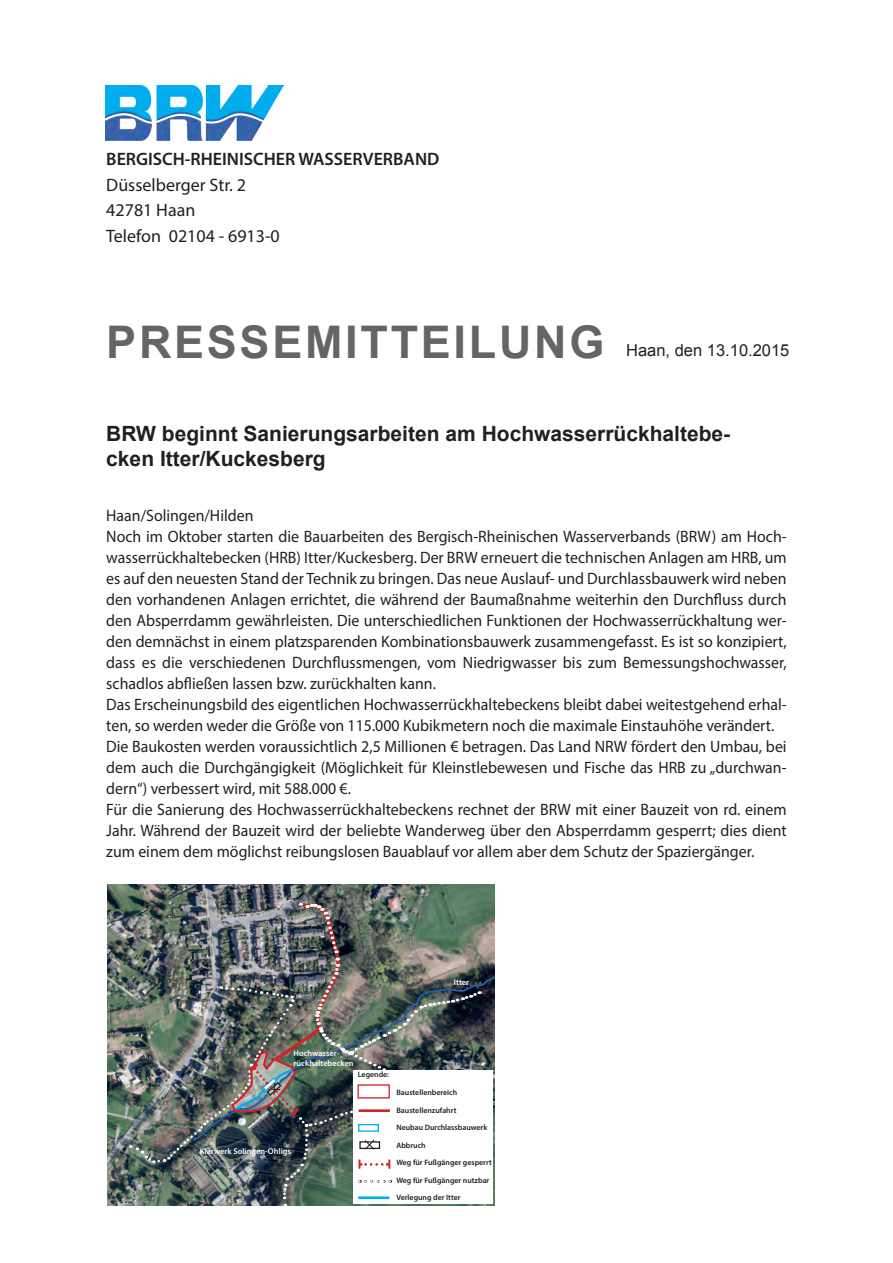
<style>
.page{position:relative;width:893px;height:1263px;background:#fff}
.page>*{position:absolute;margin:0;border:0;box-sizing:border-box;transform-origin:0 0}
.t1{font:700 45px "Arial";letter-spacing:.06em;color:#656568}
.t2{font:700 21px/25.5px "Arial";color:#231f20}
.t3{font:18px/25.5px "Myriad Pro";color:#231f20}
.t4{font:600 18px "Myriad Pro";color:#231f20}
.t5{font:16.5px/21px "Myriad Pro";color:#231f20;scale:.96 1}
.t6{font:16.5px "Arial";color:#231f20}
.t7{font:600 8.25px/9.9px "Myriad Pro";color:#fff}
.t8{font:600 7.8px "Myriad Pro";color:#231f20}
</style>
<div class="page">
<img style="left:106px;top:85px;width:177px;height:56px">
<img style="left:107px;top:884px;width:387px;height:321px">
<img style="left:127px;top:900px;width:368px;height:306px">
<p class="t4" style="left:106px;top:148px;width:335px">BERGISCH-RHEINISCHER WASSERVERBAND</p>
<p class="t3" style="left:106px;top:172px;width:175px">Düsselberger Str. 2<br>42781 Haan<br>Telefon 02104 - 6913-0</p>
<h1 class="t1" style="left:106px;top:313px;width:500px">PRESSEmitteilung</h1>
<p class="t6" style="left:626px;top:340px;width:165px">Haan, den 13.10.2015</p>
<p class="t2" style="left:106px;top:421px;width:625px">BRW beginnt Sanierungsarbeiten am Hochwasserrückhaltebe&shy;cken Itter/Kuckesberg</p>
<p class="t5" style="left:106px;top:505px;width:710px">Haan/Solingen/Hilden<br>Noch im Oktober starten die Bauarbeiten des Bergisch-Rheinischen Wasserverbands (BRW) am Hoch&shy;wasserrückhaltebecken (HRB) Itter/Kuckesberg. Der BRW erneuert die technischen Anlagen am HRB, um es auf den neuesten Stand der Technik zu bringen. Das neue Auslauf- und Durchlassbauwerk wird neben den vorhandenen Anlagen errichtet, die während der Baumaßnahme weiterhin den Durchfluss durch den Absperrdamm gewährleisten. Die unterschiedlichen Funktionen der Hochwasserrückhaltung wer&shy;den demnächst in einem platzsparenden Kombinationsbauwerk zusammengefasst. Es ist so konzipiert, dass es die verschiedenen Durchflussmengen, vom Niedrigwasser bis zum Bemessungshochwasser, schadlos abfließen lassen bzw. zurückhalten kann.<br>Das Erscheinungsbild des eigentlichen Hochwasserrückhaltebeckens bleibt dabei weitestgehend erhal&shy;ten, so werden weder die Größe von 115.000 Kubikmetern noch die maximale Einstauhöhe verändert.<br>Die Baukosten werden voraussichtlich 2,5 Millionen € betragen. Das Land NRW fördert den Umbau, bei dem auch die Durchgängigkeit (Möglichkeit für Kleinstlebewesen und Fische das HRB zu „durchwan&shy;dern“) verbessert wird, mit 588.000 €.<br>Für die Sanierung des Hochwasserrückhaltebeckens rechnet der BRW mit einer Bauzeit von rd. einem Jahr. Während der Bauzeit wird der beliebte Wanderweg über den Absperrdamm gesperrt; dies dient zum einem dem möglichst reibungslosen Bauablauf vor allem aber dem Schutz der Spaziergänger.</p>
<p class="t7" style="left:294px;top:1048px;width:62px">Hochwasser&shy;rückhaltebecken</p>
<p class="t8" style="left:358px;top:1070px;width:33px">Legende:</p>
<p class="t7" style="left:454px;top:977px;width:17px">Itter</p>
<p class="t7" style="left:200px;top:1146px;width:93px">Klärwerk Solingen-Ohligs</p>
<p class="t8" style="left:396px;top:1087px;width:62px">Baustellenbereich</p>
<p class="t8" style="left:396px;top:1105px;width:62px">Baustellenzufahrt</p>
<p class="t8" style="left:396px;top:1122px;width:92px">Neubau Durchlassbauwerk</p>
<p class="t8" style="left:396px;top:1140px;width:31px">Abbruch</p>
<p class="t8" style="left:396px;top:1158px;width:97px">Weg für Fußgänger gesperrt</p>
<p class="t8" style="left:396px;top:1175px;width:94px">Weg für Fußgänger nutzbar</p>
<p class="t8" style="left:396px;top:1193px;width:66px">Verlegung der Itter</p>
</div>
